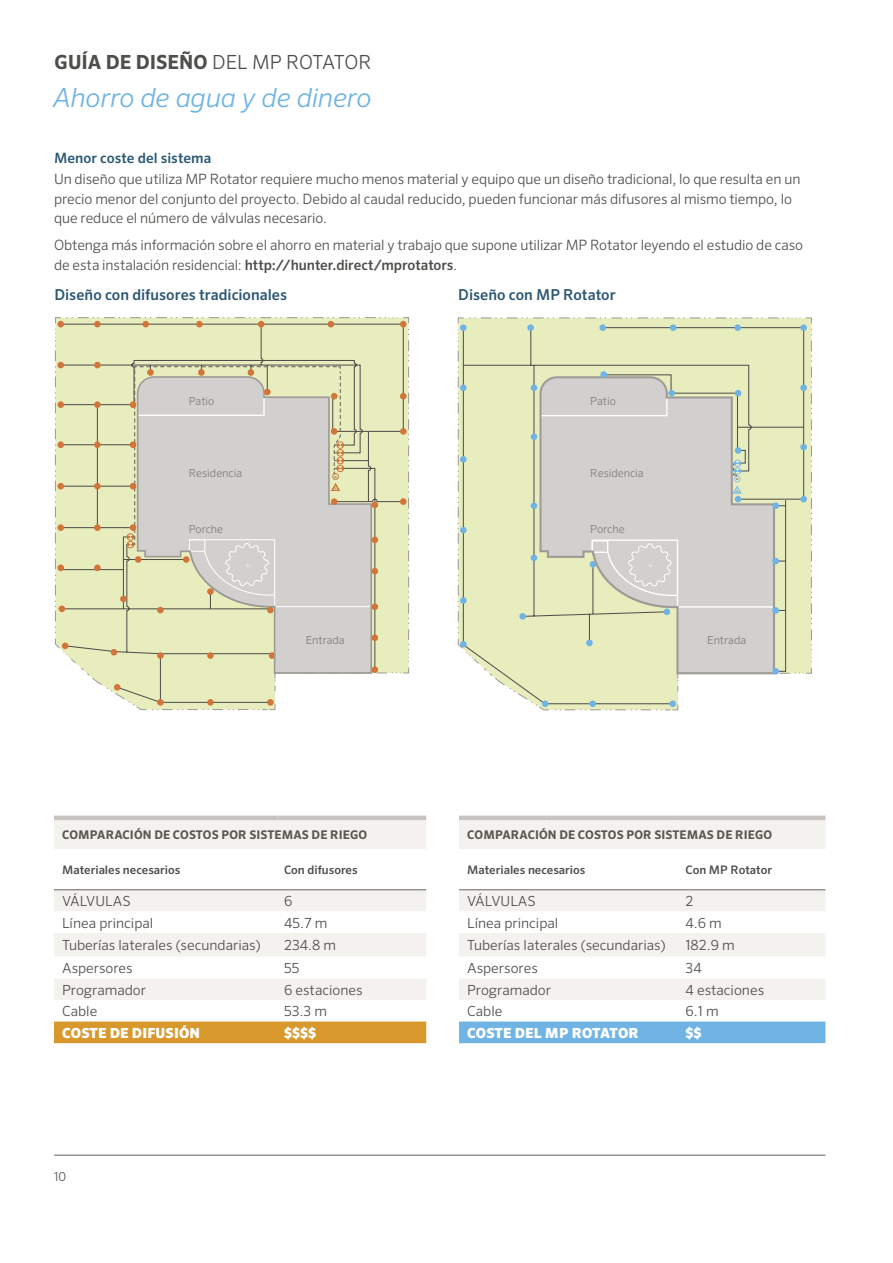
<style>
.page{position:relative;width:893px;height:1263px;background:#fff}
.page>*{position:absolute;margin:0;border:0;box-sizing:border-box;transform-origin:0 0}
.t1{font:italic 300 26.4px "Sero Pro";letter-spacing:-.01em;color:#6fb4e5}
.t2{font:700 19.5px "Sero Pro";color:#504e4b}
.t3{font:500 15.15px "Sero Pro";color:#2b5774}
.t4{font:300 14.25px/19px "Sero Pro";letter-spacing:-.005em;color:#504e4b}
.t5{font:500 14.25px "Sero Pro";letter-spacing:.005em;color:#2b5774}
.t6{font:300 13.95px "Sero Pro";color:#504e4b}
.t7{font:900 13.95px "Sero Pro";letter-spacing:.01em;color:#fff}
.t8{font:300 12.3px "Sero Pro";color:#504e4b}
.t9{font:700 12px "Sero Pro";letter-spacing:.01em;color:#5b5854}
.t10{font:500 11.7px "Sero Pro";color:#504e4b}
.t11{font:300 11.1px "Sero Pro";color:#7f7b77}
.t12{font:500 2.55px "Sero Pro";color:#504e4b}
.s1{font-weight:300}
.s2{font-weight:500}
</style>
<div class="page">
<hr style="left:54px;top:1155px;width:771px;height:1px;background:#66625f">
<svg style="left:458px;top:317px;width:354px;height:393px;background:#e5eac2"></svg>
<svg style="left:538px;top:375px;width:238px;height:300px;background:#d6d7c8"></svg>
<div style="left:772px;top:668px;width:7px;height:7px;background:#6fb4e5;border-radius:50%"></div>
<div style="left:772px;top:607px;width:7px;height:7px;background:#6fb4e5;border-radius:50%"></div>
<div style="left:772px;top:558px;width:7px;height:6px;background:#6fb4e5;border-radius:50%"></div>
<div style="left:772px;top:502px;width:7px;height:7px;background:#6fb4e5;border-radius:50%"></div>
<div style="left:590px;top:561px;width:6px;height:7px;background:#6fb4e5;border-radius:50%"></div>
<div style="left:600px;top:371px;width:7px;height:7px;background:#6fb4e5;border-radius:50%"></div>
<svg style="left:55px;top:317px;width:354px;height:393px;background:#ddddc2"></svg>
<div style="left:372px;top:603px;width:6px;height:7px;background:#d1753a;border-radius:50%"></div>
<div style="left:372px;top:634px;width:6px;height:7px;background:#d1753a;border-radius:50%"></div>
<div style="left:372px;top:666px;width:6px;height:7px;background:#d1753a;border-radius:50%"></div>
<div style="left:267px;top:607px;width:7px;height:6px;background:#d1753a;border-radius:50%"></div>
<div style="left:264px;top:389px;width:7px;height:6px;background:#d1753a;border-radius:50%"></div>
<div style="left:331px;top:498px;width:6px;height:7px;background:#d1753a;border-radius:50%"></div>
<div style="left:459px;top:820px;width:366px;height:29px;background:#f4f2ee"></div>
<svg style="left:459px;top:890px;width:366px;height:110px;fill:#f4f2ee"></svg>
<div style="left:459px;top:1021px;width:366px;height:22px;background:#6fb4e5"></div>
<hr style="left:459px;top:816px;width:87px;height:4px;background:#c6c3c1">
<hr style="left:546px;top:816px;width:133px;height:4px;background:#c6c3c1">
<hr style="left:679px;top:816px;width:146px;height:4px;background:#c6c3c1">
<hr style="left:459px;top:889px;width:87px;height:1px;background:#66625f">
<hr style="left:546px;top:889px;width:133px;height:1px;background:#66625f">
<hr style="left:679px;top:889px;width:146px;height:1px;background:#66625f">
<div style="left:54px;top:820px;width:372px;height:29px;background:#f4f2ee"></div>
<svg style="left:54px;top:890px;width:372px;height:110px;fill:#f4f2ee"></svg>
<div style="left:54px;top:1021px;width:372px;height:22px;background:#d8982c"></div>
<hr style="left:54px;top:816px;width:126px;height:4px;background:#c6c3c1">
<hr style="left:180px;top:816px;width:97px;height:4px;background:#c6c3c1">
<hr style="left:277px;top:816px;width:149px;height:4px;background:#c6c3c1">
<hr style="left:54px;top:889px;width:126px;height:1px;background:#66625f">
<hr style="left:180px;top:889px;width:97px;height:1px;background:#66625f">
<hr style="left:277px;top:889px;width:149px;height:1px;background:#66625f">
<h2 class="t2" style="left:54px;top:50px;width:319px">GUÍA DE DISEÑO <span class="s1">DEL MP ROTATOR</span></h2>
<h1 class="t1" style="left:53px;top:82px;width:320px">Ahorro de agua y de dinero</h1>
<p class="t5" style="left:54px;top:149px;width:159px">Menor coste del sistema</p>
<p class="t4" style="left:54px;top:170px;width:748px">Un diseño que utiliza MP Rotator requiere mucho menos material y equipo que un diseño tradicional, lo que resulta en un precio menor del conjunto del proyecto. Debido al caudal reducido, pueden funcionar más difusores al mismo tiempo, lo que reduce el número de válvulas necesario.</p>
<p class="t4" style="left:54px;top:236px;width:751px">Obtenga más información sobre el ahorro en material y trabajo que supone utilizar MP Rotator leyendo el estudio de caso de esta instalación residencial: <span class="s2">http://hunter.direct/mprotators</span>.</p>
<p class="t3" style="left:55px;top:286px;width:234px">Diseño con difusores tradicionales</p>
<p class="t3" style="left:458px;top:286px;width:159px">Diseño con MP Rotator</p>
<p class="t11" style="left:189px;top:394px;width:27px">Patio</p>
<p class="t11" style="left:590px;top:394px;width:27px">Patio</p>
<p class="t11" style="left:189px;top:466px;width:55px">Residencia</p>
<p class="t12" style="left:334px;top:475px;width:4px">W</p>
<p class="t12" style="left:335px;top:487px;width:3px">A</p>
<p class="t11" style="left:590px;top:466px;width:55px">Residencia</p>
<p class="t12" style="left:736px;top:478px;width:4px">W</p>
<p class="t12" style="left:736px;top:489px;width:3px">A</p>
<p class="t11" style="left:189px;top:523px;width:36px">Porche</p>
<p class="t11" style="left:590px;top:523px;width:36px">Porche</p>
<p class="t11" style="left:306px;top:633px;width:41px">Entrada</p>
<p class="t11" style="left:707px;top:633px;width:41px">Entrada</p>
<p class="t9" style="left:62px;top:828px;width:306px">COMPARACIÓN DE COSTOS POR SISTEMAS DE RIEGO</p>
<p class="t10" style="left:62px;top:863px;width:120px">Materiales necesarios</p>
<p class="t10" style="left:284px;top:863px;width:75px">Con difusores</p>
<p class="t6" style="left:62px;top:893px;width:70px">VÁLVULAS</p>
<p class="t6" style="left:284px;top:893px;width:10px">6</p>
<p class="t6" style="left:62px;top:914px;width:93px">Línea principal</p>
<p class="t6" style="left:284px;top:914px;width:45px">45.7 m</p>
<p class="t6" style="left:62px;top:937px;width:200px">Tuberías laterales (secundarias)</p>
<p class="t6" style="left:284px;top:937px;width:54px">234.8 m</p>
<p class="t6" style="left:62px;top:960px;width:72px">Aspersores</p>
<p class="t6" style="left:284px;top:960px;width:17px">55</p>
<p class="t6" style="left:62px;top:981px;width:85px">Programador</p>
<p class="t6" style="left:284px;top:981px;width:80px">6 estaciones</p>
<p class="t6" style="left:62px;top:1003px;width:37px">Cable</p>
<p class="t6" style="left:284px;top:1003px;width:44px">53.3 m</p>
<p class="t7" style="left:62px;top:1024px;width:139px">COSTE DE DIFUSIÓN</p>
<p class="t7" style="left:284px;top:1024px;width:34px">$$$$</p>
<p class="t9" style="left:467px;top:828px;width:306px">COMPARACIÓN DE COSTOS POR SISTEMAS DE RIEGO</p>
<p class="t10" style="left:467px;top:863px;width:120px">Materiales necesarios</p>
<p class="t10" style="left:686px;top:863px;width:88px">Con MP Rotator</p>
<p class="t6" style="left:467px;top:893px;width:70px">VÁLVULAS</p>
<p class="t6" style="left:686px;top:893px;width:10px">2</p>
<p class="t6" style="left:467px;top:914px;width:93px">Línea principal</p>
<p class="t6" style="left:686px;top:914px;width:38px">4.6 m</p>
<p class="t6" style="left:467px;top:937px;width:200px">Tuberías laterales (secundarias)</p>
<p class="t6" style="left:686px;top:937px;width:51px">182.9 m</p>
<p class="t6" style="left:467px;top:960px;width:72px">Aspersores</p>
<p class="t6" style="left:686px;top:960px;width:18px">34</p>
<p class="t6" style="left:467px;top:981px;width:85px">Programador</p>
<p class="t6" style="left:686px;top:981px;width:80px">4 estaciones</p>
<p class="t6" style="left:467px;top:1003px;width:37px">Cable</p>
<p class="t6" style="left:686px;top:1003px;width:35px">6.1 m</p>
<p class="t7" style="left:467px;top:1024px;width:173px">COSTE DEL MP ROTATOR</p>
<p class="t7" style="left:686px;top:1024px;width:18px">$$</p>
<p class="t8" style="left:54px;top:1169px;width:14px">10</p>
</div>
